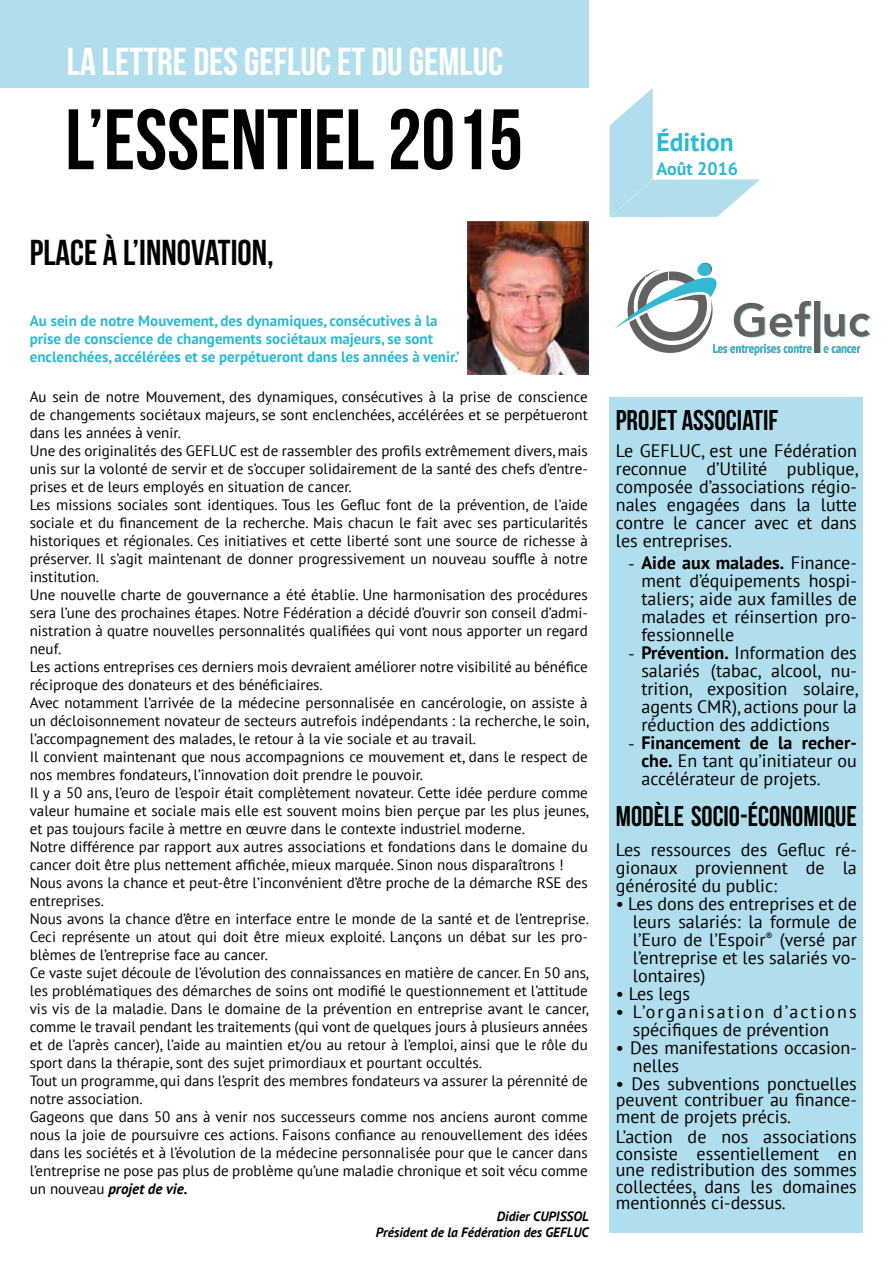
<style>
.page{position:relative;width:893px;height:1263px;background:#fff}
.page>*{position:absolute;margin:0;border:0;box-sizing:border-box;transform-origin:0 0}
.t1{font:85.5px "Bebas Neue";color:#000}
.t2{font:39px "Bebas Neue";color:#fff}
.t3{font:36px "Bebas Neue";color:#000}
.t4{font:28.5px "Bebas Neue";color:#000}
.t5{font:700 25.5px "PT Sans";color:#2bb9d5}
.t6{font:18px/18px "PT Sans";color:#000;text-align:justify}
.t7{font:700 18px "PT Sans";color:#2bb9d5}
.t8{font:15px/18px "PT Sans";color:#000}
.t9{font:700 15px/18px "PT Sans";color:#2bb9d5}
.t10{font:italic 700 13.5px/16.2px "PT Sans";color:#000;text-align:right}
.s1{font-weight:700;font-style:italic}
.s2{font-family:"Optima"}
.s3{font-weight:700}
</style>
<div class="page">
<div style="left:0;top:0;width:588px;height:88px;background:#b1deed"></div>
<svg style="left:609px;top:88px;width:151px;height:129px"></svg>
<div style="left:816px;top:302px;width:5px;height:51px;background:#8dd0e1"></div>
<div style="left:815px;top:301px;width:5px;height:51px;background:#626261"></div>
<svg style="left:824px;top:314px;width:47px;height:23px"></svg>
<svg style="left:823px;top:346px;width:37px;height:7px"></svg>
<svg style="left:614px;top:262px;width:198px;height:94px"></svg>
<img style="left:468px;top:222px;width:120px;height:153px">
<div style="left:609px;top:397px;width:254px;height:835px;background:#b1deed"></div>
<h2 class="t2" style="left:67px;top:40px;width:438px">LA LETTRE DES GEFLUC ET DU GEMLUC</h2>
<h1 class="t1" style="left:65px;top:93px;width:459px">L’ESSENTIEL 2015</h1>
<h3 class="t3" style="left:30px;top:232px;width:246px">PLACE À L’INNOVATION,</h3>
<p class="t9" style="left:30px;top:312px;width:431px">Au sein de notre Mouvement, des dynamiques, consécutives à la prise de conscience de changements sociétaux majeurs, se sont enclenchées, accélérées et se perpétueront dans les années à venir.’</p>
<p class="t8" style="left:30px;top:389px;width:561px">Au sein de notre Mouvement, des dynamiques, consécutives à la prise de conscience de changements sociétaux majeurs, se sont enclenchées, accélérées et se perpétueront dans les années à venir.<br>Une des originalités des GEFLUC est de rassembler des profils extrêmement divers, mais unis sur la volonté de servir et de s’occuper solidairement de la santé des chefs d’entre&shy;prises et de leurs employés en situation de cancer.<br>Les missions sociales sont identiques. Tous les Gefluc font de la prévention, de l’aide sociale et du financement de la recherche. Mais chacun le fait avec ses particularités historiques et régionales. Ces initiatives et cette liberté sont une source de richesse à préserver. Il s’agit maintenant de donner progressivement un nouveau souffle à notre institution.<br>Une nouvelle charte de gouvernance a été établie. Une harmonisation des procédures sera l’une des prochaines étapes. Notre Fédération a décidé d’ouvrir son conseil d’admi&shy;nistration à quatre nouvelles personnalités qualifiées qui vont nous apporter un regard neuf.<br>Les actions entreprises ces derniers mois devraient améliorer notre visibilité au bénéfice réciproque des donateurs et des bénéficiaires.<br>Avec notamment l’arrivée de la médecine personnalisée en cancérologie, on assiste à un décloisonnement novateur de secteurs autrefois indépendants : la recherche, le soin, l’accompagnement des malades, le retour à la vie sociale et au travail.<br>Il convient maintenant que nous accompagnions ce mouvement et, dans le respect de nos membres fondateurs, l’innovation doit prendre le pouvoir.<br>Il y a 50 ans, l’euro de l’espoir était complètement novateur. Cette idée perdure comme valeur humaine et sociale mais elle est souvent moins bien perçue par les plus jeunes, et pas toujours facile à mettre en œuvre dans le contexte industriel moderne.<br>Notre différence par rapport aux autres associations et fondations dans le domaine du cancer doit être plus nettement affichée, mieux marquée. Sinon nous disparaîtrons !<br>Nous avons la chance et peut-être l’inconvénient d’être proche de la démarche RSE des entreprises.<br>Nous avons la chance d’être en interface entre le monde de la santé et de l’entreprise.<br>Ceci représente un atout qui doit être mieux exploité. Lançons un débat sur les pro&shy;blèmes de l’entreprise face au cancer.<br>Ce vaste sujet découle de l’évolution des connaissances en matière de cancer. En 50 ans, les problématiques des démarches de soins ont modifié le questionnement et l’attitude vis vis de la maladie. Dans le domaine de la prévention en entreprise avant le cancer, comme le travail pendant les traitements (qui vont de quelques jours à plusieurs années et de l’après cancer), l’aide au maintien et/ou au retour à l’emploi, ainsi que le rôle du sport dans la thérapie, sont des sujet primordiaux et pourtant occultés.<br>Tout un programme, qui dans l’esprit des membres fondateurs va assurer la pérennité de notre association.<br>Gageons que dans 50 ans à venir nos successeurs comme nos anciens auront comme nous la joie de poursuivre ces actions. Faisons confiance au renouvellement des idées dans les sociétés et à l’évolution de la médecine personnalisée pour que le cancer dans l’entreprise ne pose pas plus de problème qu’une maladie chronique et soit vécu comme un nouveau <span class="s1">projet de vie.</span></p>
<p class="t10" style="left:376px;top:1208px;width:215px">Didier CUPISSOL<br>Président de la Fédération des GEFLUC</p>
<h3 class="t5" style="left:657px;top:128px;width:79px">Édition</h3>
<p class="t7" style="left:657px;top:159px;width:83px">Août 2016</p>
<h3 class="t4" style="left:616px;top:404px;width:164px">PROJET ASSOCIATIF</h3>
<p class="t6" style="left:616px;top:442px;width:244px">Le GEFLUC, est une Fédération reconnue d’Utilité publique, composée d’associations régio&shy;nales engagées dans la lutte contre le cancer avec et dans les entreprises.</p>
<p class="t6" style="left:641px;top:554px;width:217px;text-indent:-13px"><span class="s2">-</span> <span class="s3">Aide aux malades.</span> Finance&shy;ment d’équipements hospi&shy;taliers; aide aux familles de malades et réinsertion pro&shy;fessionnelle</p>
<p class="t6" style="left:641px;top:644px;width:218px;text-indent:-13px"><span class="s2">-</span> <span class="s3">Prévention.</span> Information des salariés (tabac, alcool, nu&shy;trition, exposition solaire, agents CMR), actions pour la réduction des addictions</p>
<p class="t6" style="left:641px;top:734px;width:217px;text-indent:-13px"><span class="s2">-</span> <span class="s3">Financement de la recher&shy;che.</span> En tant qu’initiateur ou accélérateur de projets.</p>
<h3 class="t4" style="left:616px;top:800px;width:242px">MODÈLE SOCIO-ÉCONOMIQUE</h3>
<p class="t6" style="left:616px;top:841px;width:242px">Les ressources des Gefluc ré&shy;gionaux proviennent de la générosité du public:</p>
<p class="t6" style="left:633px;top:895px;width:225px;text-indent:-17px">• Les dons des entreprises et de leurs salariés: la formule de l’Euro de l’Espoir<sup>®</sup> (versé par l’entreprise et les salariés vo&shy;lontaires)</p>
<p class="t6" style="left:616px;top:985px;width:76px">• Les legs</p>
<p class="t6" style="left:633px;top:1003px;width:225px;text-indent:-17px">• L’organisation d’actions spécifiques de prévention</p>
<p class="t6" style="left:633px;top:1039px;width:225px;text-indent:-17px">• Des manifestations occasion&shy;nelles</p>
<p class="t6" style="left:616px;top:1076px;width:242px;line-height:16.5px">• Des subventions ponctuelles peuvent contribuer au finance&shy;ment de projets précis.</p>
<p class="t6" style="left:616px;top:1129px;width:242px;line-height:16.5px">L’action de nos associations consiste essentiellement en une redistribution des sommes collectées, dans les domaines mentionnés ci-dessus.</p>
</div>
